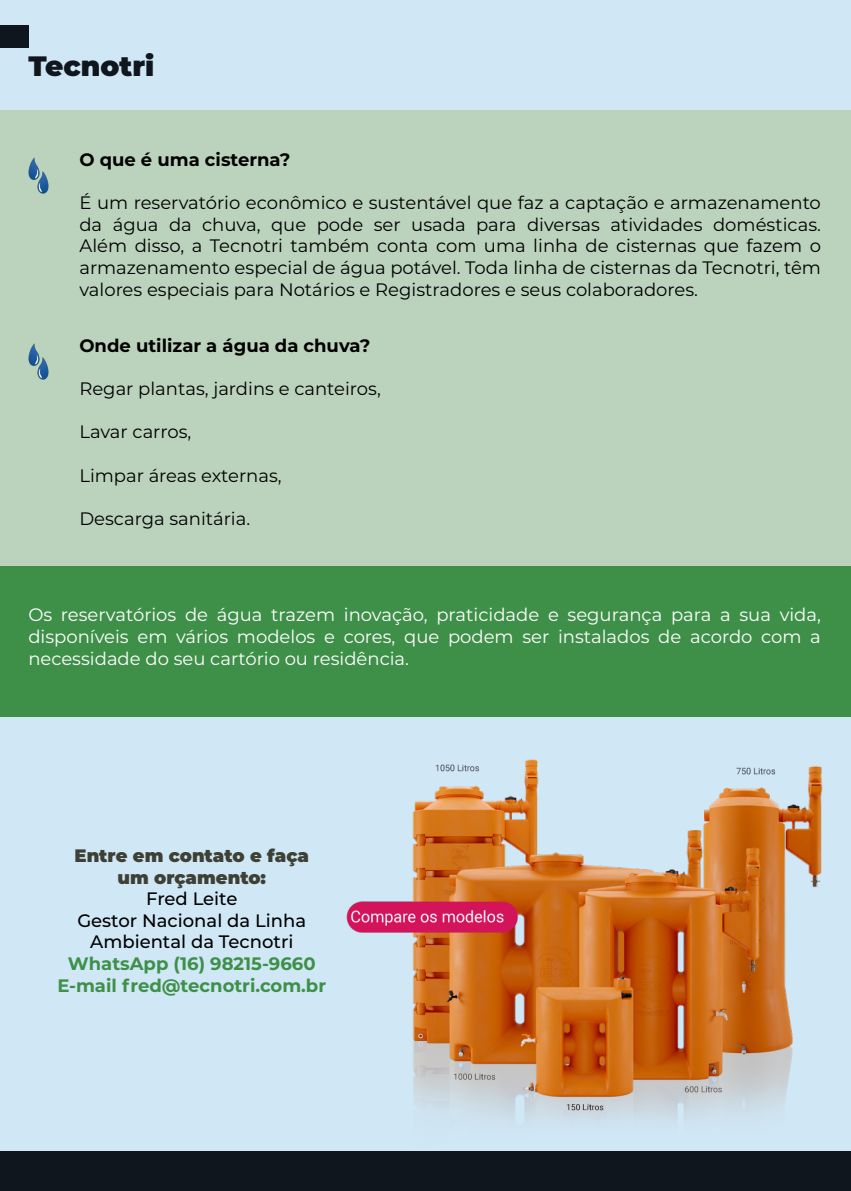
<style>
.page{position:relative;width:851px;height:1191px;background:#fff}
.page>*{position:absolute;margin:0;border:0;box-sizing:border-box;transform-origin:0 0}
.t1{font:900 28px "Montserrat";color:#10161e}
.t2{font:18px/21.6px "Montserrat";color:#000;text-align:justify}
.t3{font:18px/21.6px "Montserrat";color:#fff;text-align:justify}
.t4{font:500 18px/21.6px "Montserrat";color:#000;text-align:center}
.t5{font:700 18px/21.6px "Montserrat";color:#3e9048;text-align:center}
.t6{font:700 18px "Montserrat";color:#000}
.t7{font:900 18px/21.6px "Montserrat";color:#3e4035;text-align:center}
</style>
<div class="page">
<div style="left:0;top:0;width:850px;height:1168px;background:#d0e7f6"></div>
<div style="left:0;top:1151px;width:850px;height:40px;background:#10161e"></div>
<div style="left:0;top:111px;width:850px;height:515px;background:#bbd3bc"></div>
<div style="left:0;top:566px;width:850px;height:150px;background:#3e9048"></div>
<img style="left:346px;top:759px;width:476px;height:362px">
<img style="left:28px;top:343px;width:21px;height:37px">
<img style="left:28px;top:157px;width:21px;height:37px">
<div style="left:0;top:26px;width:28px;height:22px;background:#10161e"></div>
<h1 class="t1" style="left:28px;top:45px;width:127px">Tecnotri</h1>
<p class="t6" style="left:79px;top:146px;width:212px">O que é uma cisterna?</p>
<p class="t2" style="left:79px;top:191px;width:743px">É um reservatório econômico e sustentável que faz a captação e armazenamento da água da chuva, que pode ser usada para diversas atividades domésticas.<br>Além disso, a Tecnotri também conta com uma linha de cisternas que fazem o armazenamento especial de água potável. Toda linha de cisternas da Tecnotri, têm valores especiais para Notários e Registradores e seus colaboradores.</p>
<p class="t6" style="left:79px;top:333px;width:292px">Onde utilizar a água da chuva?</p>
<p class="t2" style="left:79px;top:377px;width:303px">Regar plantas, jardins e canteiros,</p>
<p class="t2" style="left:79px;top:421px;width:113px">Lavar carros,</p>
<p class="t2" style="left:79px;top:464px;width:204px">Limpar áreas externas,</p>
<p class="t2" style="left:79px;top:507px;width:172px">Descarga sanitária.</p>
<p class="t3" style="left:28px;top:603px;width:794px">Os reservatórios de água trazem inovação, praticidade e segurança para a sua vida, disponíveis em vários modelos e cores, que podem ser instalados de acordo com a necessidade do seu cartório ou residência.</p>
<p class="t7" style="left:75px;top:843px;width:236px">Entre em contato e faça um orçamento:</p>
<p class="t4" style="left:77px;top:887px;width:230px">Fred Leite<br>Gestor Nacional da Linha<br>Ambiental da Tecnotri</p>
<p class="t5" style="left:57px;top:952px;width:270px">WhatsApp (16) 98215-9660<br>E-mail fred@tecnotri.com.br</p>
</div>
